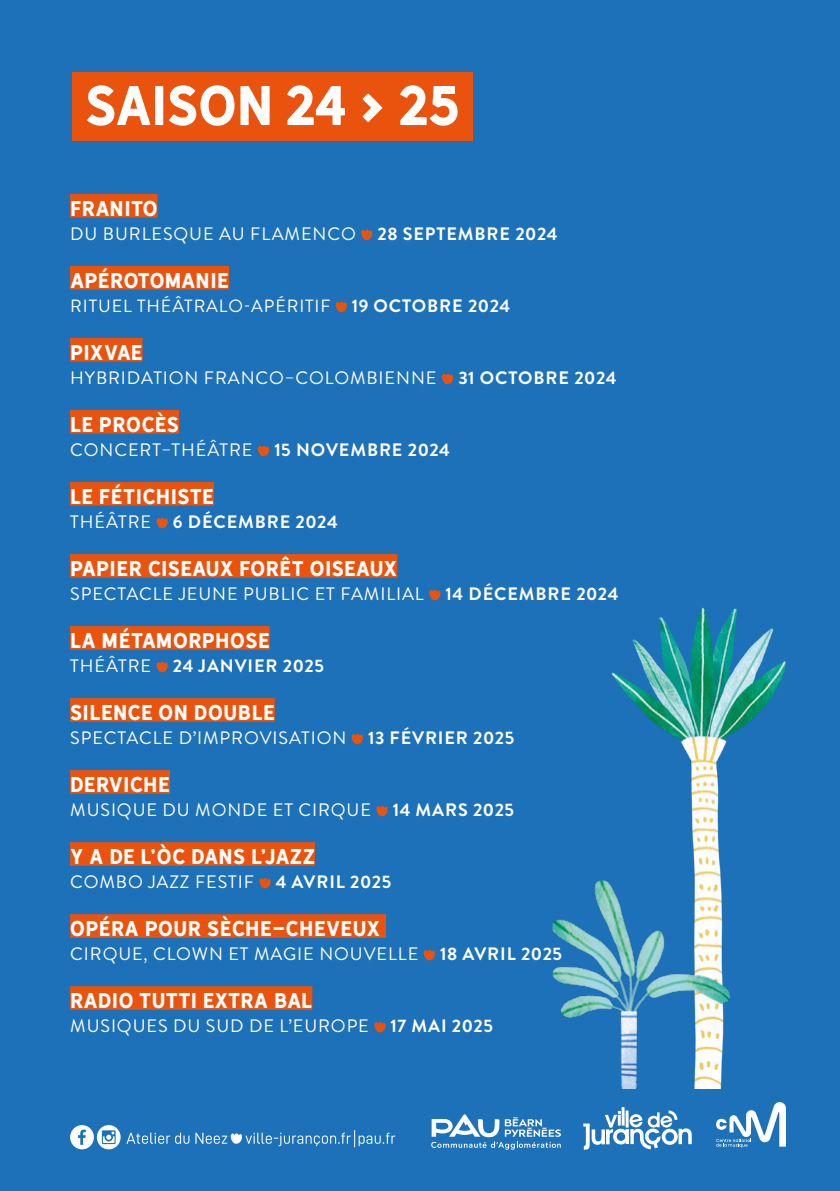
<style>
.page{position:relative;width:840px;height:1191px;background:#fff}
.page>*{position:absolute;margin:0;border:0;box-sizing:border-box;transform-origin:0 0}
.t1{font:52px "Hanley Sans";letter-spacing:-.02em;color:#fff}
.t2{font:20px "Hanley Sans";letter-spacing:.02em;color:#fff}
.t3{font:20px "Hanley Sans";color:#fff}
.t4{font:18px "Brandon Grotesque";letter-spacing:.05em;color:#fff}
.t5{font:700 18px "Brandon Grotesque";letter-spacing:.05em;color:#fff}
.t6{font:17.8px "Brandon Grotesque";letter-spacing:.05em;color:#fff}
.s1{font-size:62px}
.s2{font-weight:700}
.s3{font-weight:700;font-size:18px}
.s4{font-weight:400}
</style>
<div class="page">
<div style="left:0;top:0;width:839px;height:1191px;background:#1d71b8"></div>
<div style="left:72px;top:72px;width:400px;height:68px;background:#e9530e"></div>
<div style="left:70px;top:194px;width:87px;height:23px;background:#e9530e"></div>
<div style="left:70px;top:266px;width:159px;height:23px;background:#e9530e"></div>
<div style="left:70px;top:338px;width:72px;height:23px;background:#e9530e"></div>
<div style="left:70px;top:410px;width:109px;height:23px;background:#e9530e"></div>
<div style="left:70px;top:482px;width:144px;height:23px;background:#e9530e"></div>
<div style="left:70px;top:554px;width:327px;height:23px;background:#e9530e"></div>
<div style="left:70px;top:626px;width:199px;height:23px;background:#e9530e"></div>
<div style="left:70px;top:698px;width:205px;height:23px;background:#e9530e"></div>
<div style="left:70px;top:770px;width:100px;height:23px;background:#e9530e"></div>
<div style="left:70px;top:842px;width:245px;height:23px;background:#e9530e"></div>
<div style="left:70px;top:914px;width:316px;height:23px;background:#e9530e"></div>
<div style="left:70px;top:986px;width:242px;height:23px;background:#e9530e"></div>
<svg style="left:361px;top:229px;width:12px;height:11px"></svg>
<svg style="left:335px;top:301px;width:12px;height:12px"></svg>
<svg style="left:442px;top:373px;width:11px;height:12px"></svg>
<svg style="left:258px;top:445px;width:12px;height:12px"></svg>
<svg style="left:156px;top:517px;width:12px;height:12px"></svg>
<svg style="left:429px;top:589px;width:12px;height:12px"></svg>
<svg style="left:156px;top:661px;width:12px;height:12px"></svg>
<svg style="left:351px;top:734px;width:12px;height:11px"></svg>
<svg style="left:376px;top:806px;width:12px;height:11px"></svg>
<svg style="left:259px;top:878px;width:12px;height:11px"></svg>
<svg style="left:423px;top:950px;width:12px;height:11px"></svg>
<svg style="left:374px;top:1022px;width:12px;height:11px"></svg>
<img style="left:611px;top:607px;width:175px;height:261px">
<img style="left:552px;top:868px;width:178px;height:221px">
<svg style="left:70px;top:1125px;width:325px;height:24px"></svg>
<svg style="left:583px;top:1107px;width:108px;height:42px"></svg>
<svg style="left:431px;top:1114px;width:129px;height:35px"></svg>
<svg style="left:716px;top:1102px;width:69px;height:45px"></svg>
<h1 class="t1" style="left:85px;top:73px;width:376px">SAISON 24 <span class="s1">›</span> 25</h1>
<p class="t3" style="left:70px;top:196px;width:89px">FRANITO</p>
<p class="t4" style="left:70px;top:221px;width:488px">DU BURLESQUE AU FLAMENCO <span class="s2">28 SEPTEMBRE 2024</span></p>
<p class="t3" style="left:70px;top:268px;width:160px">APÉROTOMANIE</p>
<p class="t6" style="left:70px;top:294px;width:441px">RITUEL THÉÂTRALO-APÉRITIF <span class="s3">19 OCTOBRE 2024</span></p>
<p class="t2" style="left:70px;top:340px;width:74px">PIXVAE</p>
<p class="t4" style="left:70px;top:365px;width:547px">HYBRIDATION FRANCO–COLOMBIENNE <span class="s2">31 OCTOBRE 2024</span></p>
<p class="t2" style="left:70px;top:412px;width:110px">LE PROCÈS</p>
<p class="t4" style="left:70px;top:437px;width:381px">CONCERT–THÉÂTRE <span class="s2">15 NOVEMBRE 2024</span></p>
<p class="t2" style="left:70px;top:484px;width:145px">LE FÉTICHISTE</p>
<p class="t5" style="left:70px;top:509px;width:269px"><span class="s4">THÉÂTRE</span> 6 DÉCEMBRE 2024</p>
<p class="t3" style="left:70px;top:556px;width:328px">PAPIER CISEAUX FORÊT OISEAUX</p>
<p class="t4" style="left:70px;top:581px;width:549px">SPECTACLE JEUNE PUBLIC ET FAMILIAL <span class="s2">14 DÉCEMBRE 2024</span></p>
<p class="t2" style="left:70px;top:628px;width:201px">LA MÉTAMORPHOSE</p>
<p class="t5" style="left:70px;top:653px;width:255px"><span class="s4">THÉÂTRE</span> 24 JANVIER 2025</p>
<p class="t2" style="left:70px;top:700px;width:206px">SILENCE ON DOUBLE</p>
<p class="t4" style="left:70px;top:725px;width:445px">SPECTACLE D’IMPROVISATION <span class="s2">13 FÉVRIER 2025</span></p>
<p class="t2" style="left:70px;top:772px;width:101px">DERVICHE</p>
<p class="t4" style="left:70px;top:797px;width:445px">MUSIQUE DU MONDE ET CIRQUE <span class="s2">14 MARS 2025</span></p>
<p class="t2" style="left:70px;top:844px;width:246px">Y A DE L’ÒC DANS L’JAZZ</p>
<p class="t4" style="left:70px;top:869px;width:322px">COMBO JAZZ FESTIF <span class="s2">4 AVRIL 2025</span></p>
<p class="t2" style="left:70px;top:916px;width:311px">OPÉRA POUR SÈCHE-CHEVEUX</p>
<p class="t4" style="left:70px;top:941px;width:493px">CIRQUE, CLOWN ET MAGIE NOUVELLE <span class="s2">18 AVRIL 2025</span></p>
<p class="t2" style="left:70px;top:988px;width:243px">RADIO TUTTI EXTRA BAL</p>
<p class="t4" style="left:70px;top:1013px;width:424px">MUSIQUES DU SUD DE L’EUROPE <span class="s2">17 MAI 2025</span></p>
</div>
